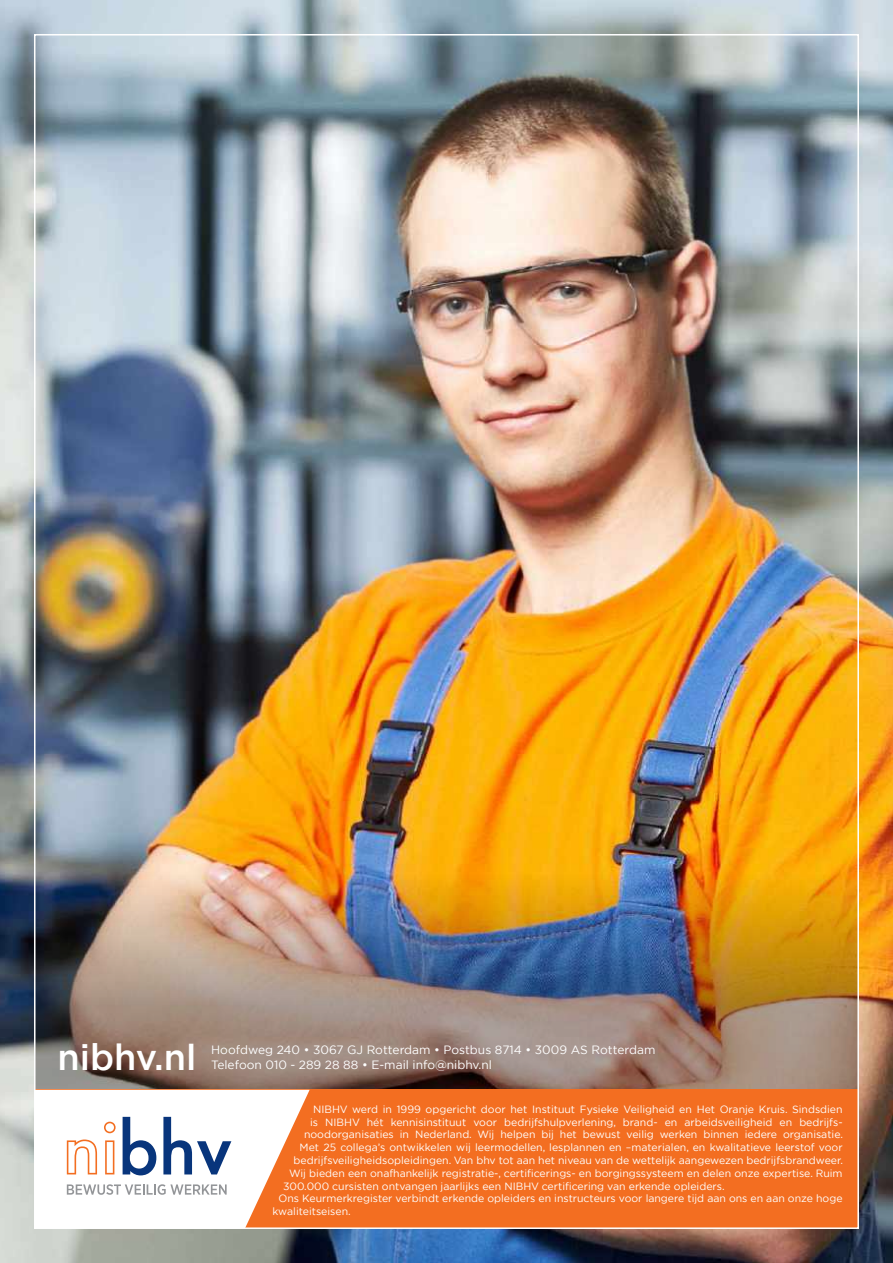
<style>
.page{position:relative;width:893px;height:1263px;background:#fff}
.page>*{position:absolute;margin:0;border:0;box-sizing:border-box;transform-origin:0 0}
.t1{font:500 36px "Gotham";color:#fff}
.t2{font:12px "Gotham";color:#fff}
.t3{font:10.5px "Gotham";color:#fff}
</style>
<div class="page">
<img style="left:0;top:0;width:893px;height:1263px">
<img style="left:37px;top:732px;width:819px;height:358px">
<div style="left:34px;top:1090px;width:825px;height:139px;background:#f36e21"></div>
<svg style="left:34px;top:1090px;width:276px;height:139px;background:#eddfda"></svg>
<h1 class="t1" style="left:57px;top:1033px;width:141px">nibhv.nl</h1>
<p class="t2" style="left:211px;top:1042px;width:446px">Hoofdweg 240 • 3067 GJ Rotterdam • Postbus 8714 • 3009 AS Rotterdam</p>
<p class="t2" style="left:211px;top:1057px;width:282px">Telefoon 010 - 289 28 88 • E-mail info@nibhv.nl</p>
<p class="t3" style="left:313px;top:1102px;width:531px">NIBHV werd in 1999 opgericht door het Instituut Fysieke Veiligheid en Het Oranje Kruis. Sindsdien</p>
<p class="t3" style="left:310px;top:1115px;width:534px">is NIBHV hét kennisinstituut voor bedrijfshulpverlening, brand- en arbeidsveiligheid en bedrijfs-</p>
<p class="t3" style="left:304px;top:1128px;width:540px">noodorganisaties in Nederland. Wij helpen bij het bewust veilig werken binnen iedere organisatie.</p>
<p class="t3" style="left:300px;top:1141px;width:544px">Met 25 collega’s ontwikkelen wij leermodellen, lesplannen en –materialen, en kwalitatieve leerstof voor</p>
<p class="t3" style="left:294px;top:1153px;width:551px">bedrijfsveiligheidsopleidingen. Van bhv tot aan het niveau van de wettelijk aangewezen bedrijfsbrandweer.</p>
<p class="t3" style="left:289px;top:1166px;width:555px">Wij bieden een onafhankelijk registratie-, certificerings- en borgingssysteem en delen onze expertise. Ruim</p>
<p class="t3" style="left:283px;top:1179px;width:443px">300.000 cursisten ontvangen jaarlijks een NIBHV certificering van erkende opleiders.</p>
<p class="t3" style="left:279px;top:1192px;width:565px">Ons Keurmerkregister verbindt erkende opleiders en instructeurs voor langere tijd aan ons en aan onze hoge</p>
<p class="t3" style="left:273px;top:1204px;width:80px">kwaliteitseisen.</p>
</div>
